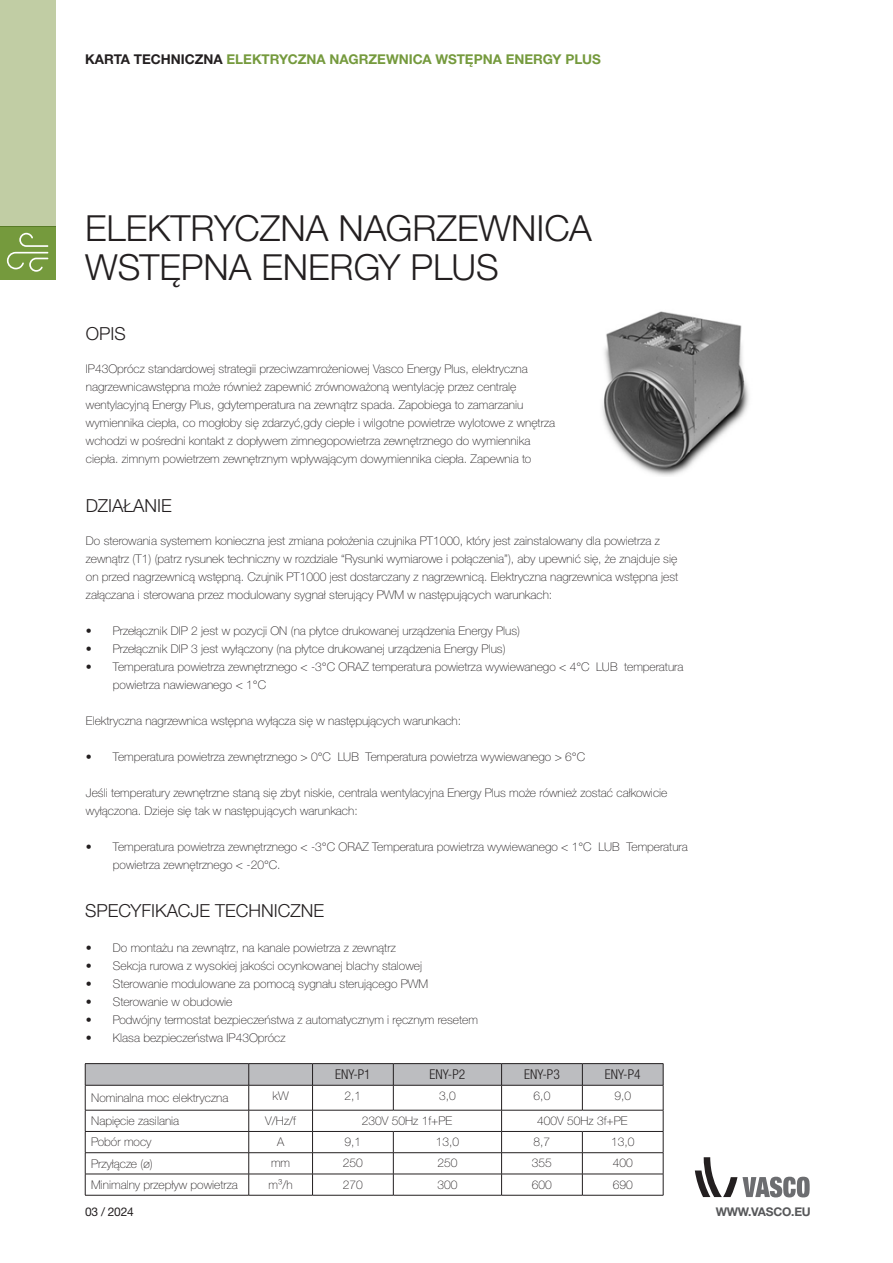
<style>
.page{position:relative;width:893px;height:1263px;background:#fff}
.page>*{position:absolute;margin:0;border:0;box-sizing:border-box;transform-origin:0 0}
.t1{font:300 36px/39px "Helvetica Neue LTW1 G";color:#231f20}
.t2{font:300 18px "Helvetica Neue LTW1 G";color:#231f20}
.t3{font:700 13.5px "Helvetica Neue LTW1 G";color:#759a3d}
.t4{font:300 condensed 13.5px "Helvetica Neue LT Std";color:#231f20}
.t5{font:100 12px/18px "Helvetica Neue LTW1 G";color:#231f20}
.t6{font:700 12px "Helvetica Neue LT Std";letter-spacing:-.02em;color:#57585a}
.t7{font:12px "Helvetica Neue LT Std";letter-spacing:-.02em;color:#231f20}
.s1{color:#231f20}
</style>
<div class="page">
<div style="left:0;top:0;width:55px;height:226px;background:#c1cda4"></div>
<div style="left:0;top:226px;width:55px;height:54px;background:#759a3d"></div>
<svg style="left:7px;top:233px;width:41px;height:39px"></svg>
<svg style="left:695px;top:1157px;width:115px;height:40px"></svg>
<svg style="left:85px;top:1063px;width:579px;height:132px"></svg>
<hr style="left:85px;top:1195px;width:164px;height:1px;background:#231f20">
<hr style="left:249px;top:1195px;width:64px;height:1px;background:#231f20">
<hr style="left:313px;top:1195px;width:80px;height:1px;background:#231f20">
<hr style="left:393px;top:1195px;width:109px;height:1px;background:#231f20">
<hr style="left:502px;top:1195px;width:80px;height:1px;background:#231f20">
<hr style="left:582px;top:1195px;width:81px;height:1px;background:#231f20">
<img style="left:602px;top:311px;width:147px;height:165px">
<p class="t3" style="left:85px;top:51px;width:517px"><span class="s1">KARTA TECHNICZNA</span> ELEKTRYCZNA NAGRZEWNICA WSTĘPNA ENERGY PLUS</p>
<h1 class="t1" style="left:85px;top:209px;width:508px">ELEKTRYCZNA NAGRZEWNICA<br>WSTĘPNA ENERGY PLUS</h1>
<h2 class="t2" style="left:86px;top:323px;width:42px">OPIS</h2>
<p class="t5" style="left:86px;top:360px;width:471px">IP43Oprócz standardowej strategii przeciwzamrożeniowej Vasco Energy Plus, elektryczna nagrzewnicawstępna może również zapewnić zrównoważoną wentylację przez centralę wentylacyjną Energy Plus, gdytemperatura na zewnątrz spada. Zapobiega to zamarzaniu wymiennika ciepła, co mogłoby się zdarzyć,gdy ciepłe i wilgotne powietrze wylotowe z wnętrza wchodzi w pośredni kontakt z dopływem zimnegopowietrza zewnętrznego do wymiennika ciepła. zimnym powietrzem zewnętrznym wpływającym dowymiennika ciepła. Zapewnia to</p>
<h2 class="t2" style="left:86px;top:495px;width:87px">DZIAŁANIE</h2>
<p class="t5" style="left:86px;top:532px;width:594px">Do sterowania systemem konieczna jest zmiana położenia czujnika PT1000, który jest zainstalowany dla powietrza z zewnątrz (T1) (patrz rysunek techniczny w rozdziale “Rysunki wymiarowe i połączenia”), aby upewnić się, że znajduje się on przed nagrzewnicą wstępną. Czujnik PT1000 jest dostarczany z nagrzewnicą. Elektryczna nagrzewnica wstępna jest załączana i sterowana przez modulowany sygnał sterujący PWM w następujących warunkach:</p>
<p class="t5" style="left:86px;top:622px;width:436px">• Przełącznik DIP 2 jest w pozycji ON (na płytce drukowanej urządzenia Energy Plus)</p>
<p class="t5" style="left:86px;top:640px;width:421px">• Przełącznik DIP 3 jest wyłączony (na płytce drukowanej urządzenia Energy Plus)</p>
<p class="t5" style="left:113px;top:658px;width:572px;text-indent:-27px">• Temperatura powietrza zewnętrznego &lt; -3°C ORAZ temperatura powietrza wywiewanego &lt; 4°C LUB temperatura powietrza nawiewanego &lt; 1°C</p>
<p class="t5" style="left:86px;top:712px;width:377px">Elektryczna nagrzewnica wstępna wyłącza się w następujących warunkach:</p>
<p class="t5" style="left:86px;top:748px;width:501px">• Temperatura powietrza zewnętrznego &gt; 0°C LUB Temperatura powietrza wywiewanego &gt; 6°C</p>
<p class="t5" style="left:86px;top:784px;width:583px">Jeśli temperatury zewnętrzne staną się zbyt niskie, centrala wentylacyjna Energy Plus może również zostać całkowicie wyłączona. Dzieje się tak w następujących warunkach:</p>
<p class="t5" style="left:113px;top:838px;width:576px;text-indent:-27px">• Temperatura powietrza zewnętrznego &lt; -3°C ORAZ Temperatura powietrza wywiewanego &lt; 1°C LUB Temperatura powietrza zewnętrznego &lt; -20°C.</p>
<h2 class="t2" style="left:85px;top:899px;width:241px">SPECYFIKACJE TECHNICZNE</h2>
<p class="t5" style="left:86px;top:939px;width:311px">• Do montażu na zewnątrz, na kanale powietrza z zewnątrz</p>
<p class="t5" style="left:86px;top:957px;width:338px">• Sekcja rurowa z wysokiej jakości ocynkowanej blachy stalowej</p>
<p class="t5" style="left:86px;top:975px;width:344px">• Sterowanie modulowane za pomocą sygnału sterującego PWM</p>
<p class="t5" style="left:86px;top:993px;width:148px">• Sterowanie w obudowie</p>
<p class="t5" style="left:86px;top:1011px;width:393px">• Podwójny termostat bezpieczeństwa z automatycznym i ręcznym resetem</p>
<p class="t5" style="left:86px;top:1029px;width:201px">• Klasa bezpieczeństwa IP43Oprócz</p>
<p class="t4" style="left:335px;top:1067px;width:37px">ENY-P1</p>
<p class="t4" style="left:430px;top:1067px;width:37px">ENY-P2</p>
<p class="t4" style="left:524px;top:1067px;width:37px">ENY-P3</p>
<p class="t4" style="left:605px;top:1067px;width:37px">ENY-P4</p>
<p class="t5" style="left:91px;top:1089px;width:139px">Nominalna moc elektryczna</p>
<p class="t5" style="left:273px;top:1086px;width:18px">kW</p>
<p class="t5" style="left:345px;top:1086px;width:18px">2,1</p>
<p class="t5" style="left:439px;top:1086px;width:18px">3,0</p>
<p class="t5" style="left:534px;top:1086px;width:18px">6,0</p>
<p class="t5" style="left:614px;top:1086px;width:18px">9,0</p>
<p class="t5" style="left:91px;top:1112px;width:90px">Napięcie zasilania</p>
<p class="t5" style="left:265px;top:1111px;width:32px">V/Hz/f</p>
<p class="t5" style="left:362px;top:1111px;width:92px">230V 50Hz 1f+PE</p>
<p class="t5" style="left:537px;top:1111px;width:92px">400V 50Hz 3f+PE</p>
<p class="t5" style="left:91px;top:1133px;width:62px">Pobór mocy</p>
<p class="t5" style="left:277px;top:1133px;width:9px">A</p>
<p class="t5" style="left:345px;top:1133px;width:18px">9,1</p>
<p class="t5" style="left:436px;top:1133px;width:25px">13,0</p>
<p class="t5" style="left:534px;top:1133px;width:18px">8,7</p>
<p class="t5" style="left:611px;top:1133px;width:25px">13,0</p>
<p class="t5" style="left:91px;top:1154px;width:63px">Przyłącze (ø)</p>
<p class="t5" style="left:271px;top:1154px;width:21px">mm</p>
<p class="t5" style="left:343px;top:1154px;width:22px">250</p>
<p class="t5" style="left:437px;top:1154px;width:22px">250</p>
<p class="t5" style="left:532px;top:1154px;width:22px">355</p>
<p class="t5" style="left:613px;top:1154px;width:22px">400</p>
<p class="t5" style="left:91px;top:1175px;width:148px">Minimalny przepływ powietrza</p>
<p class="t5" style="left:269px;top:1175px;width:26px">m³/h</p>
<p class="t5" style="left:343px;top:1175px;width:22px">270</p>
<p class="t5" style="left:437px;top:1175px;width:22px">300</p>
<p class="t5" style="left:532px;top:1175px;width:22px">600</p>
<p class="t5" style="left:613px;top:1175px;width:22px">690</p>
<p class="t7" style="left:85px;top:1205px;width:50px">03 / 2024</p>
<p class="t6" style="left:716px;top:1204px;width:97px">WWW.VASCO.EU</p>
</div>
